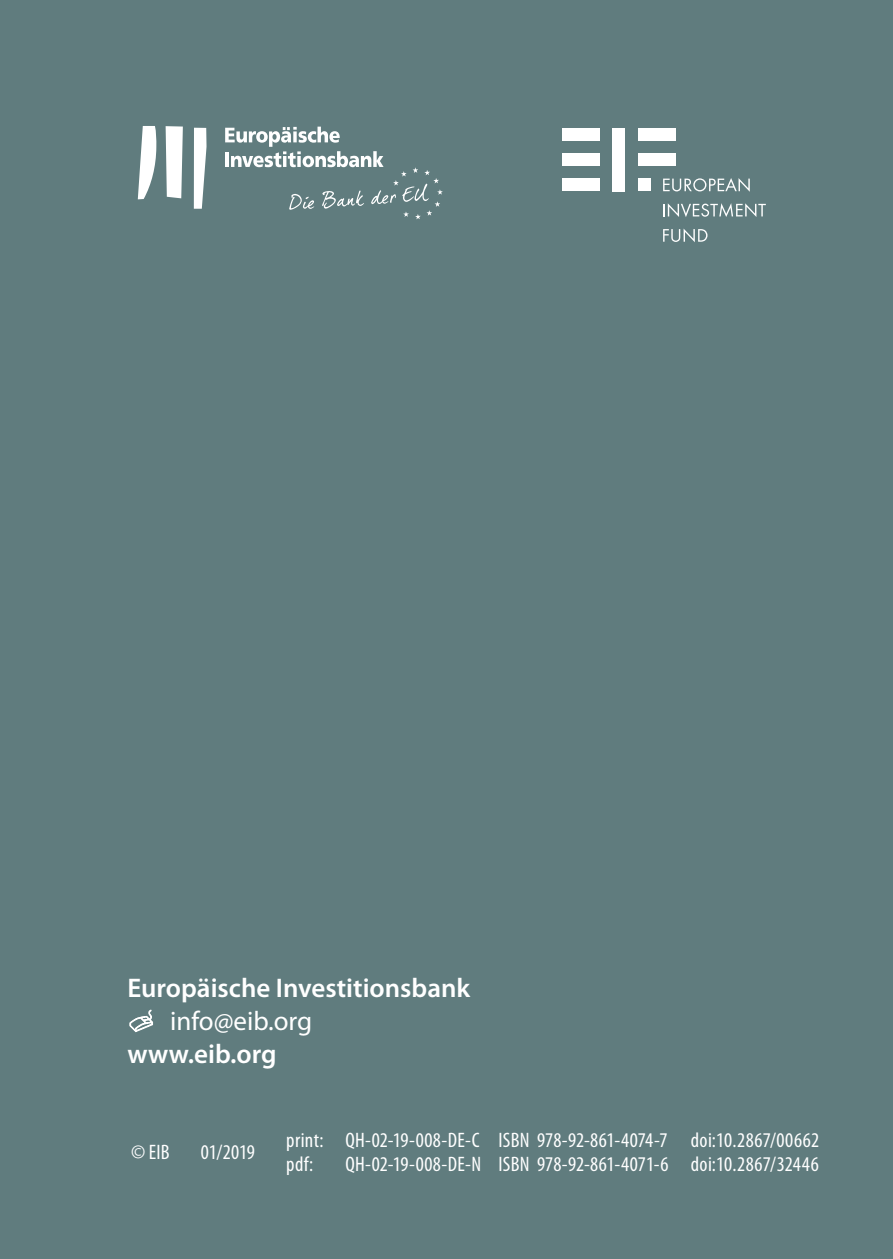
<style>
.page{position:relative;width:893px;height:1259px;background:#607c7e}
.page>*{position:absolute;margin:0;border:0;box-sizing:border-box;transform-origin:0 0}
.t1{font:600 27px "Myriad Pro";color:#fff}
.t2{font:27px "Myriad Pro";color:#fff}
.t3{font:condensed 21px/24.3px "Myriad Pro";letter-spacing:.015em;color:#fff}
</style>
<div class="page">
<svg style="left:138px;top:126px;width:18px;height:73px"></svg>
<svg style="left:166px;top:126px;width:17px;height:72px"></svg>
<svg style="left:194px;top:128px;width:13px;height:81px"></svg>
<svg style="left:225px;top:127px;width:218px;height:92px"></svg>
<div style="left:562px;top:128px;width:38px;height:13px;background:#fff"></div>
<div style="left:613px;top:128px;width:12px;height:63px;background:#fff"></div>
<div style="left:638px;top:179px;width:12px;height:12px;background:#fff"></div>
<div style="left:562px;top:153px;width:38px;height:13px;background:#fff"></div>
<div style="left:638px;top:128px;width:38px;height:13px;background:#fff"></div>
<div style="left:638px;top:153px;width:38px;height:13px;background:#fff"></div>
<div style="left:562px;top:179px;width:38px;height:12px;background:#fff"></div>
<svg style="left:663px;top:178px;width:87px;height:14px"></svg>
<svg style="left:663px;top:203px;width:103px;height:14px"></svg>
<svg style="left:663px;top:228px;width:44px;height:14px"></svg>
<svg style="left:130px;top:1009px;width:23px;height:23px"></svg>
<p class="t1" style="left:128px;top:973px;width:344px">Europäische Investitionsbank</p>
<p class="t2" style="left:170px;top:1006px;width:144px">info@eib.org</p>
<p class="t1" style="left:128px;top:1039px;width:151px">www.eib.org</p>
<p class="t3" style="left:131px;top:1140px;width:40px">© EIB</p>
<p class="t3" style="left:201px;top:1140px;width:55px">01/2019</p>
<p class="t3" style="left:286px;top:1128px;width:535px">print: QH-02-19-008-DE-C ISBN 978-92-861-4074-7 doi:10.2867/00662 pdf:</p>
<p class="t3" style="left:345px;top:1152px;width:475px">QH-02-19-008-DE-N ISBN 978-92-861-4071-6 doi:10.2867/32446</p>
</div>
